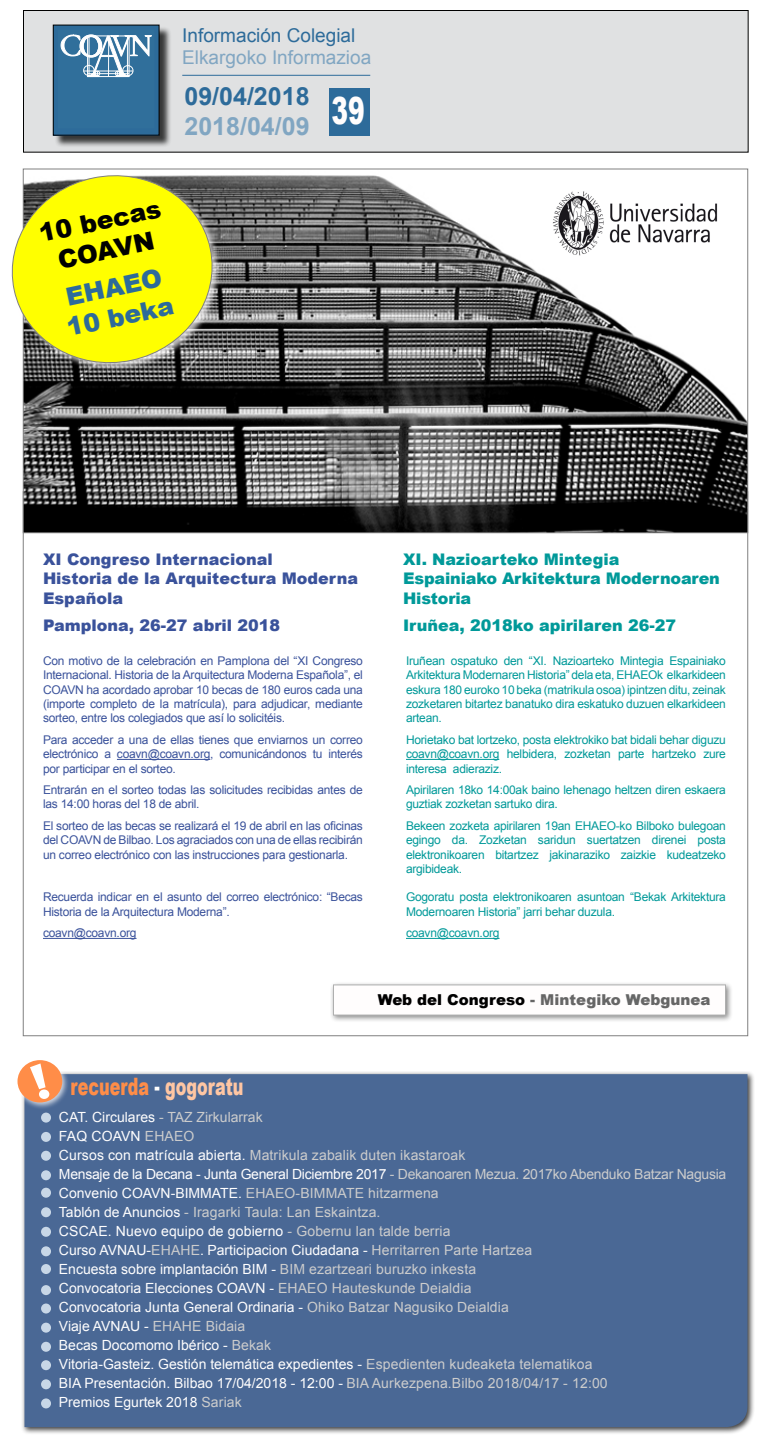
<style>
.page{position:relative;width:770px;height:1440px;background:#fff}
.page>*{position:absolute;margin:0;border:0;box-sizing:border-box;transform-origin:0 0}
.t1{font:900 37.5px "Arial";color:#fffdfd;scale:.67 1}
.t2{font:900 25.1px/30.1px "Arial";color:#000;text-align:center}
.t3{font:900 25.1px/30.1px "Arial";color:#2d6b9a}
.t4{font:700 25px "Arial";color:#2d6b9a}
.t5{font:700 25px "Arial";color:#81a6c2}
.t6{font:900 24px "Arial";color:#ff8d48;scale:.67 1}
.t7{font:19px "Arial";color:#81a6c2}
.t8{font:19px "Arial";color:#2d6b9a}
.t9{font:900 16px/19.2px "Arial";color:#099}
.t10{font:900 16px/19.2px "Arial";color:#3a529b}
.t11{font:900 15px "Arial";color:#666}
.t12{font:14px/19px "Arial";color:#fffefe}
.t13{font:12px/14.4px "Arial";letter-spacing:-.02em;color:#3a529b;text-align:justify}
.t14{font:12px/14.4px "Arial";letter-spacing:-.02em;color:#099;text-align:justify}
.s1{color:#fffefe}
.s2{color:#ffc6a3}
.s3{color:#000}
.s4{color:#ccc}
</style>
<div class="page">
<div style="left:24px;top:10px;width:724px;height:142px;background:#e0e1e2"></div>
<div style="left:23px;top:10px;width:726px;height:143px;border:1px solid #000"></div>
<div style="left:54px;top:26px;width:118px;height:122px;background:#000;opacity:.75"></div>
<div style="left:53px;top:25px;width:106px;height:110px;background:#2d6b9a"></div>
<div style="left:58px;top:30px;width:96px;height:98px;background:#306f9b"></div>
<svg style="left:61px;top:34px;width:91px;height:43px"></svg>
<hr style="left:88px;top:76px;width:41px;height:1px;background:#fff">
<hr style="left:84px;top:71px;width:49px;height:1px;background:#fff">
<hr style="left:127px;top:36px;width:1px;height:41px;background:#fff">
<hr style="left:89px;top:36px;width:1px;height:41px;background:#fff">
<div style="left:53px;top:25px;width:107px;height:111px;border:1px solid #000"></div>
<hr style="left:182px;top:75px;width:188px;height:1px;background:#2d6b9a">
<div style="left:329px;top:88px;width:41px;height:47px;background:#2d6b9a"></div>
<hr style="left:406px;top:759px;width:93px;height:1px;background:#099">
<hr style="left:406px;top:938px;width:94px;height:1px;background:#099">
<hr style="left:117px;top:759px;width:93px;height:1px;background:#3a529b">
<hr style="left:43px;top:938px;width:94px;height:1px;background:#3a529b">
<img style="left:25px;top:175px;width:721px;height:356px">
<svg style="left:11px;top:168px;width:210px;height:204px;background:#dfdf34"></svg>
<img style="left:547px;top:180px;width:188px;height:85px">
<div style="left:330px;top:981px;width:403px;height:42px;background:#000;opacity:.75"></div>
<div style="left:333px;top:985px;width:393px;height:30px;background:#fffdfd"></div>
<div style="left:21px;top:1071px;width:734px;height:364px;background:#000;opacity:.75"></div>
<div style="left:24px;top:1074px;width:724px;height:353px;background:#4a6895"></div>
<div style="left:41px;top:1132px;width:10px;height:10px;background:#c8d7e7;border-radius:50%"></div>
<div style="left:41px;top:1113px;width:10px;height:10px;background:#c8d7e7;border-radius:50%"></div>
<div style="left:41px;top:1151px;width:10px;height:10px;background:#c8d7e7;border-radius:50%"></div>
<div style="left:41px;top:1170px;width:10px;height:10px;background:#c8d7e7;border-radius:50%"></div>
<div style="left:41px;top:1188px;width:10px;height:10px;background:#c8d7e7;border-radius:50%"></div>
<div style="left:41px;top:1207px;width:10px;height:10px;background:#c8d7e7;border-radius:50%"></div>
<div style="left:41px;top:1227px;width:10px;height:10px;background:#c8d7e7;border-radius:50%"></div>
<div style="left:41px;top:1246px;width:10px;height:10px;background:#c8d7e7;border-radius:50%"></div>
<div style="left:41px;top:1264px;width:10px;height:10px;background:#c8d7e7;border-radius:50%"></div>
<div style="left:41px;top:1285px;width:10px;height:10px;background:#c8d7e7;border-radius:50%"></div>
<div style="left:41px;top:1304px;width:10px;height:10px;background:#c8d7e7;border-radius:50%"></div>
<div style="left:41px;top:1323px;width:10px;height:10px;background:#c8d7e7;border-radius:50%"></div>
<div style="left:41px;top:1342px;width:10px;height:10px;background:#c8d7e7;border-radius:50%"></div>
<div style="left:41px;top:1360px;width:10px;height:10px;background:#c8d7e7;border-radius:50%"></div>
<div style="left:41px;top:1379px;width:10px;height:10px;background:#c8d7e7;border-radius:50%"></div>
<div style="left:41px;top:1398px;width:10px;height:10px;background:#c8d7e7;border-radius:50%"></div>
<div style="left:14px;top:1057px;width:56px;height:53px;background:#fff;opacity:.75"></div>
<div style="left:18px;top:1060px;width:44px;height:43px;background:#ff8d48;border-radius:50%"></div>
<svg style="left:30px;top:1063px;width:16px;height:26px"></svg>
<div style="left:39px;top:1090px;width:10px;height:9px;background:#fff;border-radius:50%"></div>
<h3 class="t8" style="left:182px;top:22px;width:175px">Información Colegial</h3>
<h3 class="t7" style="left:182px;top:45px;width:191px">Elkargoko Informazioa</h3>
<h1 class="t1" style="left:331px;top:83px;width:51px">39</h1>
<h3 class="t4" style="left:184px;top:80px;width:127px">09/04/2018</h3>
<h3 class="t5" style="left:184px;top:110px;width:127px">2018/04/09</h3>
<h2 class="t2" style="left:36px;top:218px;width:125px;rotate:-12deg">10 becas<br>COAVN</h2>
<h2 class="t3" style="left:58px;top:283px;width:110px;rotate:-12deg">EHAEO<br>10 beka</h2>
<p class="t10" style="left:43px;top:549px;width:317px">XI Congreso Internacional<br>Historia de la Arquitectura Moderna<br>Española</p>
<p class="t10" style="left:43px;top:615px;width:239px">Pamplona, 26-27 abril 2018</p>
<p class="t13" style="left:43px;top:653px;width:321px">Con motivo de la celebración en Pamplona del “XI Congreso Internacional. Historia de la Arquitectura Moderna Española”, el COAVN ha acordado aprobar 10 becas de 180 euros cada una (importe completo de la matrícula), para adjudicar, mediante sorteo, entre los colegiados que así lo solicitéis.</p>
<p class="t13" style="left:43px;top:732px;width:321px">Para acceder a una de ellas tienes que enviarnos un correo electrónico a coavn@coavn.org, comunicándonos tu interés por participar en el sorteo.</p>
<p class="t13" style="left:43px;top:783px;width:321px">Entrarán en el sorteo todas las solicitudes recibidas antes de las 14:00 horas del 18 de abril.</p>
<p class="t13" style="left:43px;top:818px;width:321px">El sorteo de las becas se realizará el 19 de abril en las oficinas del COAVN de Bilbao. Los agraciados con una de ellas recibirán un correo electrónico con las instrucciones para gestionarla.</p>
<p class="t13" style="left:43px;top:890px;width:321px">Recuerda indicar en el asunto del correo electrónico: “Becas<br>Historia de la Arquitectura Moderna”.</p>
<p class="t13" style="left:43px;top:926px;width:95px">coavn@coavn.org</p>
<p class="t9" style="left:403px;top:549px;width:318px">XI. Nazioarteko Mintegia<br>Espainiako Arkitektura Modernoaren<br>Historia</p>
<p class="t9" style="left:403px;top:615px;width:275px">Iruñea, 2018ko apirilaren 26-27</p>
<p class="t14" style="left:406px;top:653px;width:321px">Iruñean ospatuko den “XI. Nazioarteko Mintegia Espainiako Arkitektura Modernaren Historia” dela eta, EHAEOk elkarkideen eskura 180 euroko 10 beka (matrikula osoa) ipintzen ditu, zeinak zozketaren bitartez banatuko dira eskatuko duzuen elkarkideen artean.</p>
<p class="t14" style="left:406px;top:732px;width:321px">Horietako bat lortzeko, posta elektrokiko bat bidali behar diguzu coavn@coavn.org helbidera, zozketan parte hartzeko zure interesa adieraziz.</p>
<p class="t14" style="left:406px;top:783px;width:321px">Apirilaren 18ko 14:00ak baino lehenago heltzen diren eskaera guztiak zozketan sartuko dira.</p>
<p class="t14" style="left:406px;top:818px;width:321px">Bekeen zozketa apirilaren 19an EHAEO-ko Bilboko bulegoan egingo da. Zozketan saridun suertatzen direnei posta elektronikoaren bitartzez jakinaraziko zaizkie kudeatzeko argibideak.</p>
<p class="t14" style="left:406px;top:890px;width:321px">Gogoratu posta elektronikoaren asuntoan “Bekak Arkitektura<br>Modernoaren Historia” jarri behar duzula.</p>
<p class="t14" style="left:406px;top:926px;width:95px">coavn@coavn.org</p>
<h3 class="t6" style="left:70px;top:1069px;width:260px">recuerda <span class="s1">-</span> <span class="s2">gogoratu</span></h3>
<p class="t11" style="left:378px;top:989px;width:334px"><span class="s3">Web del Congreso</span> - Mintegiko Webgunea</p>
<p class="t12" style="left:59px;top:1108px;width:669px">CAT. Circulares <span class="s4">- TAZ Zirkularrak<br></span>FAQ COAVN <span class="s4">EHAEO<br></span>Cursos con matrícula abierta. <span class="s4">Matrikula zabalik duten ikastaroak<br></span>Mensaje de la Decana - Junta General Diciembre 2017 <span class="s4">- Dekanoaren Mezua. 2017ko Abenduko Batzar Nagusia </span>Convenio COAVN-BIMMATE. <span class="s4">EHAEO-BIMMATE hitzarmena<br></span>Tablón de Anuncios <span class="s4">- Iragarki Taula: Lan Eskaintza.<br></span>CSCAE. Nuevo equipo de gobierno <span class="s4">- Gobernu lan talde berria<br></span>Curso AVNAU-<span class="s4">EHAHE</span>. Participacion Ciudadana - <span class="s4">Herritarren Parte Hartzea<br></span>Encuesta sobre implantación BIM - <span class="s4">BIM ezartzeari buruzko inkesta<br></span>Convocatoria Elecciones COAVN - <span class="s4">EHAEO Hauteskunde Deialdia<br></span>Convocatoria Junta General Ordinaria - <span class="s4">Ohiko Batzar Nagusiko Deialdia<br></span>Viaje AVNAU - <span class="s4">EHAHE Bidaia<br></span>Becas Docomomo Ibérico - <span class="s4">Bekak<br></span>Vitoria-Gasteiz. Gestión telemática expedientes - <span class="s4">Espedienten kudeaketa telematikoa<br></span>BIA Presentación. Bilbao 17/04/2018 - 12:00 - <span class="s4">BIA Aurkezpena.Bilbo 2018/04/17 - 12:00<br></span>Premios Egurtek 2018 <span class="s4">Sariak</span></p>
</div>
